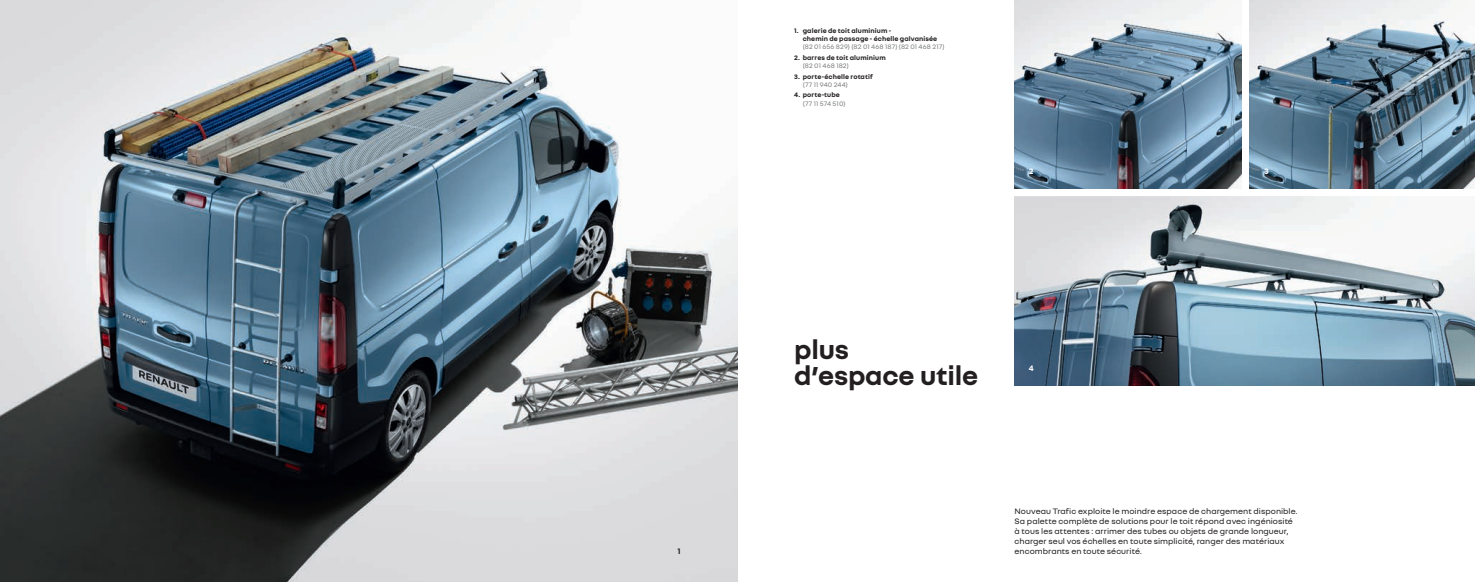
<style>
.page{position:relative;width:1475px;height:582px;background:#fff}
.page>*{position:absolute;margin:0;border:0;box-sizing:border-box;transform-origin:0 0}
.t1{font:700 28px/25.6px "Nouvel R";letter-spacing:-.01em;color:#231f20}
.t2{font:8.5px/10px "Nouvel R";letter-spacing:.005em;color:#231f20}
.t3{font:700 8.5px "Nouvel R";color:#fff}
.t4{font:700 8.5px "Nouvel R";color:#231f20}
.t5{font:700 7px/8px "Nouvel R";letter-spacing:.015em;color:#231f20}
.t6{font:7px "Nouvel R";letter-spacing:.015em;color:#808285}
</style>
<div class="page">
<img style="left:1014px;top:0;width:227px;height:188px">
<img style="left:1249px;top:0;width:225px;height:188px">
<img style="left:1014px;top:197px;width:460px;height:188px">
<img style="left:0;top:0;width:737px;height:581px">
<p class="t5" style="left:802px;top:26px;width:136px;text-indent:-9px">1. galerie de toit aluminium -<br>chemin de passage - échelle galvanisée</p>
<p class="t6" style="left:802px;top:42px;width:143px">(82 01 656 829) (82 01 468 187) (82 01 468 217)</p>
<p class="t5" style="left:794px;top:53px;width:93px">2. barres de toit aluminium</p>
<p class="t6" style="left:802px;top:61px;width:48px">(82 01 468 182)</p>
<p class="t5" style="left:794px;top:72px;width:80px">3. porte-échelle rotatif</p>
<p class="t6" style="left:802px;top:80px;width:47px">(77 11 940 244)</p>
<p class="t5" style="left:794px;top:91px;width:47px">4. porte-tube</p>
<p class="t6" style="left:802px;top:99px;width:44px">(77 11 574 510)</p>
<p class="t3" style="left:1028px;top:166px;width:6px">2</p>
<p class="t3" style="left:1263px;top:166px;width:6px">3</p>
<h1 class="t1" style="left:794px;top:335px;width:185px">plus<br>d’espace utile</h1>
<p class="t3" style="left:1028px;top:362px;width:7px">4</p>
<p class="t2" style="left:1014px;top:504px;width:284px">Nouveau Trafic exploite le moindre espace de chargement disponible.<br>Sa palette complète de solutions pour le toit répond avec ingéniosité à tous les attentes : arrimer des tubes ou objets de grande longueur, charger seul vos échelles en toute simplicité, ranger des matériaux</p>
<p class="t4" style="left:677px;top:544px;width:5px">1</p>
<p class="t2" style="left:1014px;top:544px;width:129px">encombrants en toute sécurité.</p>
</div>
